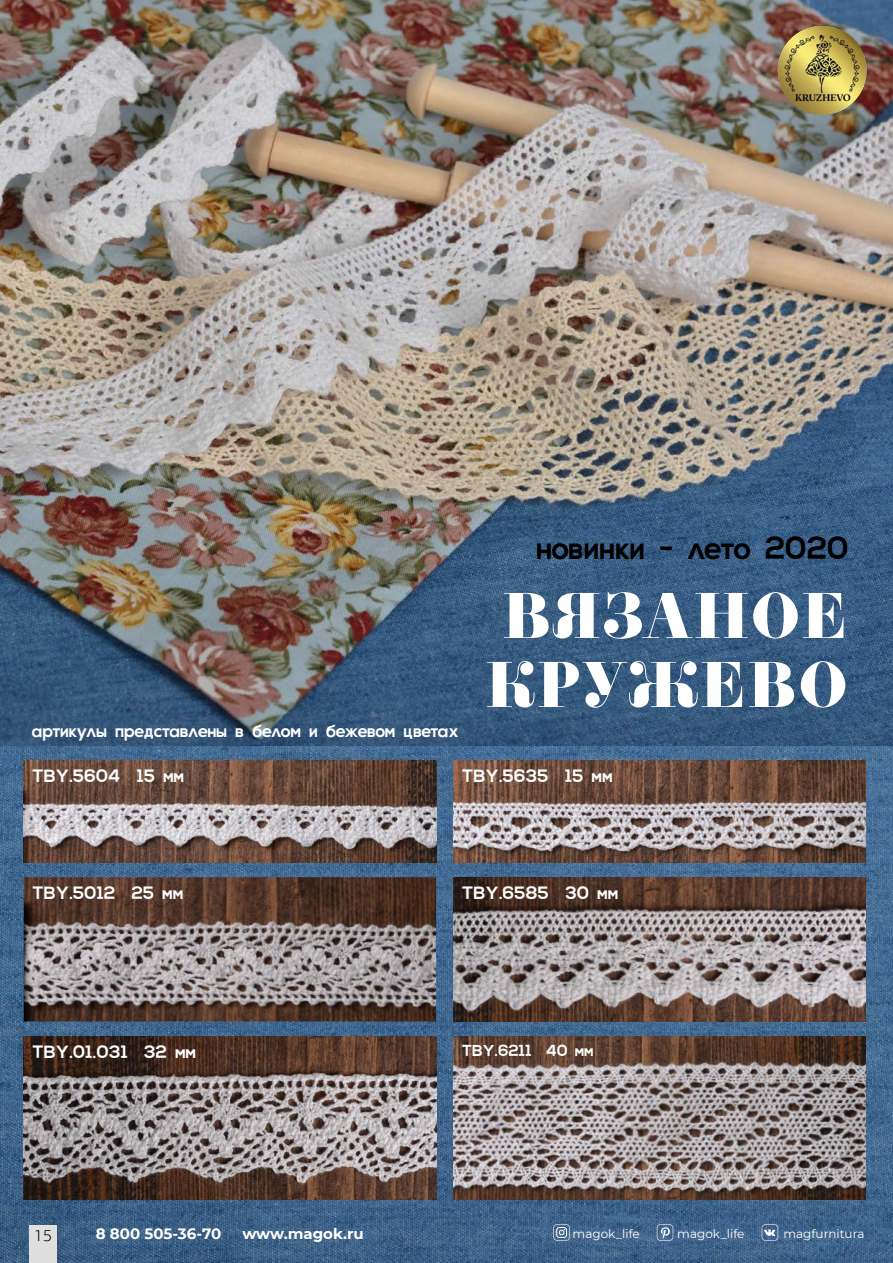
<style>
.page{position:relative;width:893px;height:1263px;background:#fff}
.page>*{position:absolute;margin:0;border:0;box-sizing:border-box;transform-origin:0 0}
.Paragraph_Style_1{font:67.5px/69px "Diet Didot Extra";letter-spacing:.02em;color:#fff}
.t1{font:24px "Nexa Replica RU Bold";color:#000}
.t2{font:300 16.5px "PF Agora Sans Pro";color:#000}
.t3{font:700 15px "Montserrat";color:#fff}
.Paragraph_Style_1-2{font:13.5px "Nexa Replica RU Bold";color:#fff}
.t4{font:12px "Montserrat";color:#fff}
.Paragraph_Style_1-3{font:12px "Nexa Replica RU Bold";color:#fff}
</style>
<div class="page">
<img style="left:0;top:745px;width:893px;height:518px">
<img style="left:0;top:0;width:893px;height:745px">
<img style="left:774px;top:21px;width:98px;height:98px">
<img style="left:24px;top:760px;width:412px;height:102px">
<img style="left:453px;top:760px;width:413px;height:102px">
<img style="left:24px;top:877px;width:412px;height:144px">
<img style="left:453px;top:877px;width:413px;height:144px">
<img style="left:24px;top:1036px;width:412px;height:163px">
<img style="left:453px;top:1036px;width:413px;height:163px">
<svg style="left:553px;top:1224px;width:17px;height:17px"></svg>
<svg style="left:657px;top:1224px;width:16px;height:17px"></svg>
<svg style="left:762px;top:1224px;width:16px;height:17px"></svg>
<div style="left:30px;top:1225px;width:27px;height:38px;background:#dfdfe0"></div>
<p class="t1" style="left:536px;top:537px;width:314px">новинки - лето 2020</p>
<p class="Paragraph_Style_1-2" style="left:32px;top:724px;width:428px">артикулы представлены в белом и бежевом цветах</p>
<p class="Paragraph_Style_1" style="left:486px;top:579px;width:364px">ВЯЗАНОЕ<br>КРУЖЕВО</p>
<p class="Paragraph_Style_1-2" style="left:32px;top:769px;width:153px">TBY.5604 15 мм</p>
<p class="Paragraph_Style_1-2" style="left:462px;top:769px;width:152px">TBY.5635 15 мм</p>
<p class="Paragraph_Style_1-2" style="left:32px;top:886px;width:152px">TBY.5012 25 мм</p>
<p class="Paragraph_Style_1-2" style="left:462px;top:886px;width:158px">TBY.6585 30 мм</p>
<p class="Paragraph_Style_1-2" style="left:32px;top:1045px;width:165px">TBY.01.031 32 мм</p>
<p class="Paragraph_Style_1-3" style="left:462px;top:1045px;width:133px">TBY.6211 40 мм</p>
<p class="t2" style="left:34px;top:1225px;width:19px">15</p>
<p class="t3" style="left:96px;top:1223px;width:127px">8 800 505-36-70</p>
<p class="t3" style="left:242px;top:1222px;width:123px">www.magok.ru</p>
<p class="t4" style="left:573px;top:1225px;width:69px">magok_life</p>
<p class="t4" style="left:677px;top:1225px;width:69px">magok_life</p>
<p class="t4" style="left:783px;top:1225px;width:83px">magfurnitura</p>
</div>
